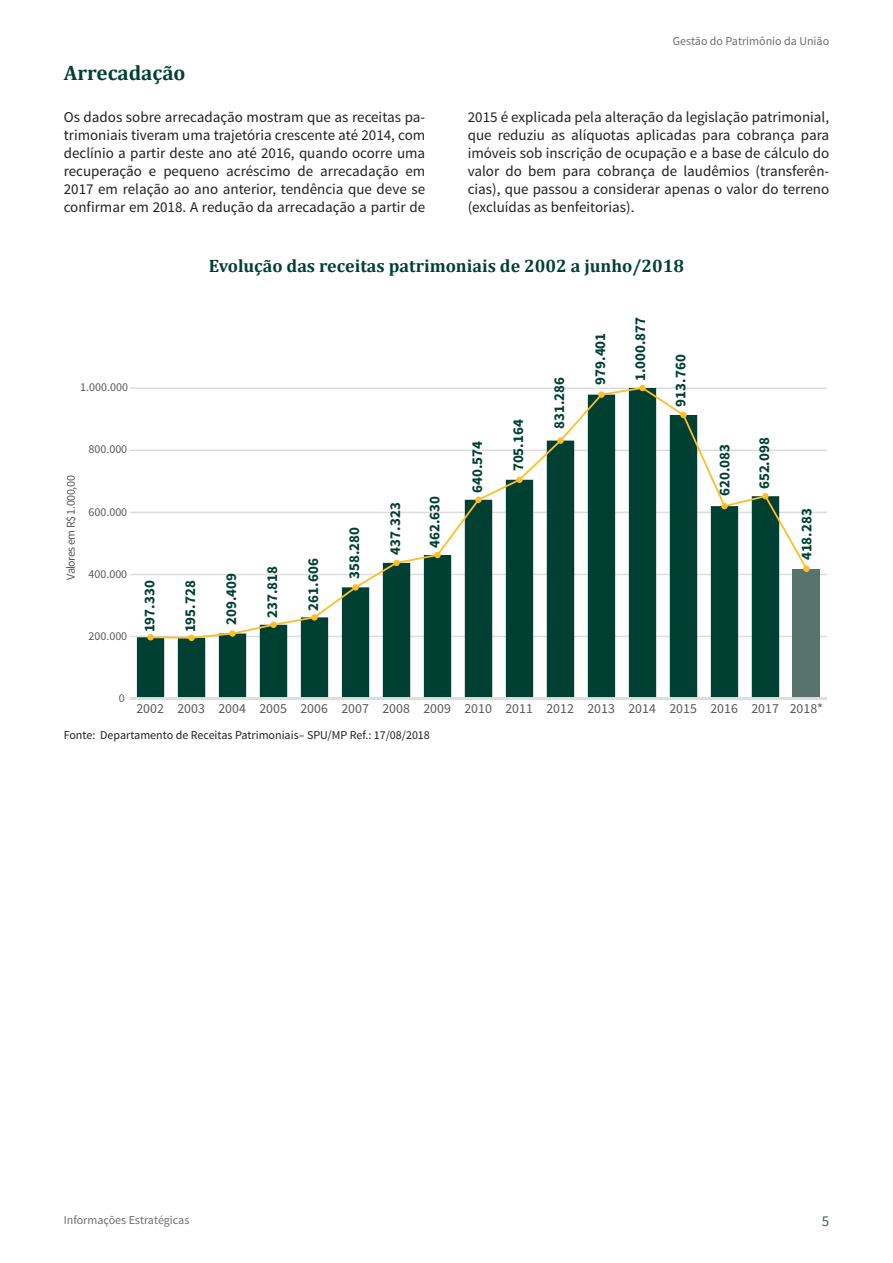
<style>
.page{position:relative;width:893px;height:1263px;background:#fff}
.page>*{position:absolute;margin:0;border:0;box-sizing:border-box;transform-origin:0 0}
.t1{font:700 21px "Cambria";color:#004033}
.t2{font:700 18px "Cambria";color:#004033}
.t3{font:15px/18px "Source Sans Pro";color:#231f20;text-align:justify}
.t4{font:700 15px "Source Sans Pro";color:#004033}
.t5{font:15px "Source Sans Pro";color:#40645a}
.t6{font:13.8px "Source Sans Pro";color:#57585a}
.t7{font:12px "Source Sans Pro";color:#231f20}
.t8{font:12px "Source Sans Pro";color:#57585a}
.t9{font:12px "Source Sans Pro";color:#6c6d70}
</style>
<div class="page">
<hr style="left:130px;top:387px;width:697px;height:2px;background:#dcdddf">
<hr style="left:130px;top:450px;width:697px;height:1px;background:#dcdddf">
<hr style="left:130px;top:512px;width:697px;height:1px;background:#dcdddf">
<hr style="left:130px;top:574px;width:697px;height:1px;background:#dcdddf">
<hr style="left:130px;top:636px;width:697px;height:1px;background:#dcdddf">
<div style="left:793px;top:569px;width:27px;height:129px;background:#57736b"></div>
<svg style="left:137px;top:449px;width:642px;height:248px;fill:#004033"></svg>
<hr style="left:130px;top:697px;width:697px;height:3px;background:#dcdddf">
<svg style="left:149px;top:387px;width:660px;height:253px"></svg>
<div style="left:147px;top:634px;width:7px;height:6px;border:1px solid #fdbe28;border-radius:50%"></div>
<div style="left:188px;top:635px;width:7px;height:6px;border:1px solid #fdbe28;border-radius:50%"></div>
<div style="left:229px;top:630px;width:7px;height:7px;border:1px solid #fdbe28;border-radius:50%"></div>
<div style="left:270px;top:622px;width:7px;height:6px;border:1px solid #fdbe28;border-radius:50%"></div>
<div style="left:311px;top:614px;width:7px;height:6px;border:1px solid #fdbe28;border-radius:50%"></div>
<div style="left:352px;top:584px;width:7px;height:6px;border:1px solid #fdbe28;border-radius:50%"></div>
<div style="left:393px;top:560px;width:7px;height:6px;border:1px solid #fdbe28;border-radius:50%"></div>
<div style="left:434px;top:552px;width:7px;height:6px;border:1px solid #fdbe28;border-radius:50%"></div>
<div style="left:475px;top:497px;width:7px;height:6px;border:1px solid #fdbe28;border-radius:50%"></div>
<div style="left:516px;top:477px;width:7px;height:6px;border:1px solid #fdbe28;border-radius:50%"></div>
<div style="left:557px;top:437px;width:7px;height:7px;border:1px solid #fdbe28;border-radius:50%"></div>
<div style="left:598px;top:391px;width:7px;height:7px;border:1px solid #fdbe28;border-radius:50%"></div>
<div style="left:639px;top:385px;width:7px;height:6px;border:1px solid #fdbe28;border-radius:50%"></div>
<svg style="left:680px;top:412px;width:6px;height:6px"></svg>
<div style="left:721px;top:503px;width:7px;height:6px;border:1px solid #fdbe28;border-radius:50%"></div>
<svg style="left:762px;top:493px;width:6px;height:6px"></svg>
<svg style="left:803px;top:566px;width:6px;height:6px"></svg>
<p class="t9" style="left:673px;top:34px;width:158px">Gestão do Patrimônio da União</p>
<h1 class="t1" style="left:64px;top:58px;width:123px">Arrecadação</h1>
<p class="t3" style="left:64px;top:108px;width:363px">Os dados sobre arrecadação mostram que as receitas pa&shy;trimoniais tiveram uma trajetória crescente até 2014, com declínio a partir deste ano até 2016, quando ocorre uma recuperação e pequeno acréscimo de arrecadação em 2017 em relação ao ano anterior, tendência que deve se confirmar em 2018. A redução da arrecadação a partir de</p>
<p class="t3" style="left:468px;top:108px;width:363px">2015 é explicada pela alteração da legislação patrimonial, que reduziu as alíquotas aplicadas para cobrança para imóveis sob inscrição de ocupação e a base de cálculo do valor do bem para cobrança de laudêmios (transferên&shy;cias), que passou a considerar apenas o valor do terreno (excluídas as benfeitorias).</p>
<p class="t8" style="left:80px;top:380px;width:49px">1.000.000</p>
<p class="t8" style="left:64px;top:580px;width:106px;rotate:-90deg">meserol aV $R 00, 000. 1</p>
<p class="t8" style="left:89px;top:442px;width:40px">800.000</p>
<p class="t8" style="left:89px;top:504px;width:40px">600.000</p>
<p class="t8" style="left:89px;top:566px;width:40px">400.000</p>
<p class="t8" style="left:89px;top:628px;width:40px">200.000</p>
<p class="t2" style="left:209px;top:253px;width:477px">Evolução das receitas patrimoniais de 2002 a junho/2018</p>
<p class="t4" style="left:140px;top:632px;width:54px;rotate:-90deg">197.330</p>
<p class="t4" style="left:180px;top:632px;width:54px;rotate:-90deg">195.728</p>
<p class="t4" style="left:221px;top:625px;width:54px;rotate:-90deg">209.409</p>
<p class="t4" style="left:262px;top:618px;width:54px;rotate:-90deg">237.818</p>
<p class="t4" style="left:303px;top:610px;width:54px;rotate:-90deg">261.606</p>
<p class="t4" style="left:344px;top:579px;width:54px;rotate:-90deg">358.280</p>
<p class="t4" style="left:385px;top:554px;width:54px;rotate:-90deg">437.323</p>
<p class="t4" style="left:425px;top:548px;width:54px;rotate:-90deg">462.630</p>
<p class="t4" style="left:467px;top:493px;width:54px;rotate:-90deg">640.574</p>
<p class="t4" style="left:508px;top:471px;width:54px;rotate:-90deg">705.164</p>
<p class="t4" style="left:549px;top:429px;width:54px;rotate:-90deg">831.286</p>
<p class="t4" style="left:590px;top:385px;width:54px;rotate:-90deg">979.401</p>
<p class="t4" style="left:631px;top:381px;width:66px;rotate:-90deg">1.000.877</p>
<p class="t4" style="left:671px;top:407px;width:54px;rotate:-90deg">913.760</p>
<p class="t4" style="left:715px;top:496px;width:54px;rotate:-90deg">620.083</p>
<p class="t4" style="left:754px;top:489px;width:54px;rotate:-90deg">652.098</p>
<p class="t4" style="left:797px;top:560px;width:54px;rotate:-90deg">418.283</p>
<p class="t8" style="left:119px;top:690px;width:7px">0</p>
<p class="t6" style="left:136px;top:700px;width:688px">2002 2003 2004 2005 2006 2007 2008 2009 2010 2011 2012 2013 2014 2015 2016 2017 2018*</p>
<p class="t7" style="left:64px;top:727px;width:368px">Fonte: Departamento de Receitas Patrimoniais– SPU/MP Ref.: 17/08/2018</p>
<p class="t9" style="left:64px;top:1212px;width:127px">Informações Estratégicas</p>
<p class="t5" style="left:822px;top:1212px;width:9px">5</p>
</div>
